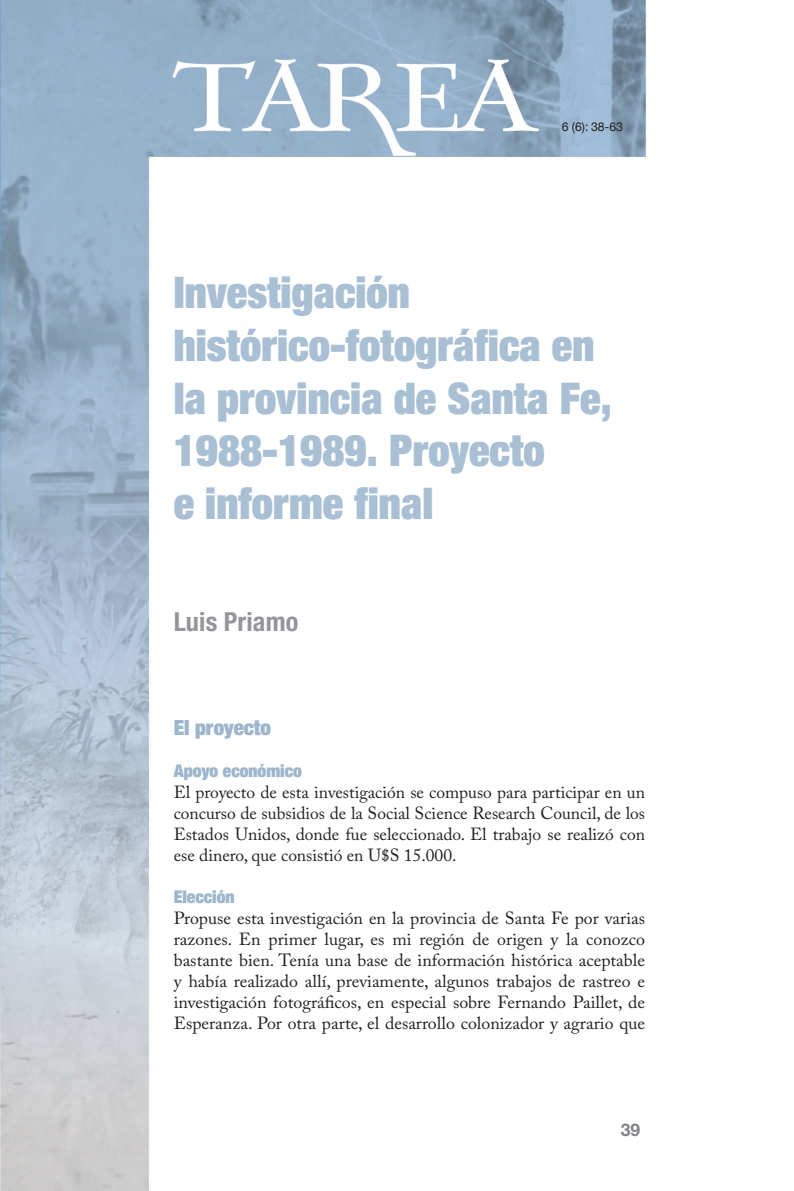
<style>
.page{position:relative;width:794px;height:1191px;background:#fff}
.page>*{position:absolute;margin:0;border:0;box-sizing:border-box;transform-origin:0 0}
.Título_artículo{font:900 expanded 43.75px/52.5px "Helvetica Neue";color:#a9bfd3}
.Autor{font:700 condensed 26.25px "Helvetica Neue";letter-spacing:.005em;color:#939598}
.Subtítulo_interior{font:900 expanded 21px "Helvetica Neue";color:#9db6cb}
.Cuerpo_central{font:17.5px/21px "Adobe Caslon Pro";color:#231f20;text-align:justify}
.Subtítulo_2{font:900 expanded 17.5px "Helvetica Neue";color:#9db6cb}
.t1{font:700 17.5px "Helvetica Neue";color:#808285}
.Volanta{font:12.25px "Helvetica Neue";color:#231f20}
</style>
<div class="page">
<img style="left:0;top:0;width:646px;height:1191px">
<p class="Volanta" style="left:562px;top:118px;width:63px">6 (6): 38-63</p>
<p class="Título_artículo" style="left:174px;top:265px;width:439px">Investigación histórico-fotográfica en la provincia de Santa Fe,<br>1988-1989. Proyecto<br>e informe final</p>
<p class="Autor" style="left:174px;top:605px;width:126px">Luis Priamo</p>
<p class="Subtítulo_interior" style="left:174px;top:714px;width:99px">El proyecto</p>
<p class="Subtítulo_2" style="left:174px;top:760px;width:130px">Apoyo económico</p>
<p class="Cuerpo_central" style="left:174px;top:781px;width:473px">El proyecto de esta investigación se compuso para participar en un concurso de subsidios de la Social Science Research Council, de los Estados Unidos, donde fue seleccionado. El trabajo se realizó con ese dinero, que consistió en U$S 15.000.</p>
<p class="Subtítulo_2" style="left:174px;top:886px;width:62px">Elección</p>
<p class="Cuerpo_central" style="left:174px;top:907px;width:473px">Propuse esta investigación en la provincia de Santa Fe por varias razones. En primer lugar, es mi región de origen y la conozco bastante bien. Tenía una base de información histórica aceptable y había realizado allí, previamente, algunos trabajos de rastreo e investigación fotográficos, en especial sobre Fernando Paillet, de Esperanza. Por otra parte, el desarrollo colonizador y agrario que</p>
<p class="t1" style="left:620px;top:1118px;width:21px">39</p>
</div>
